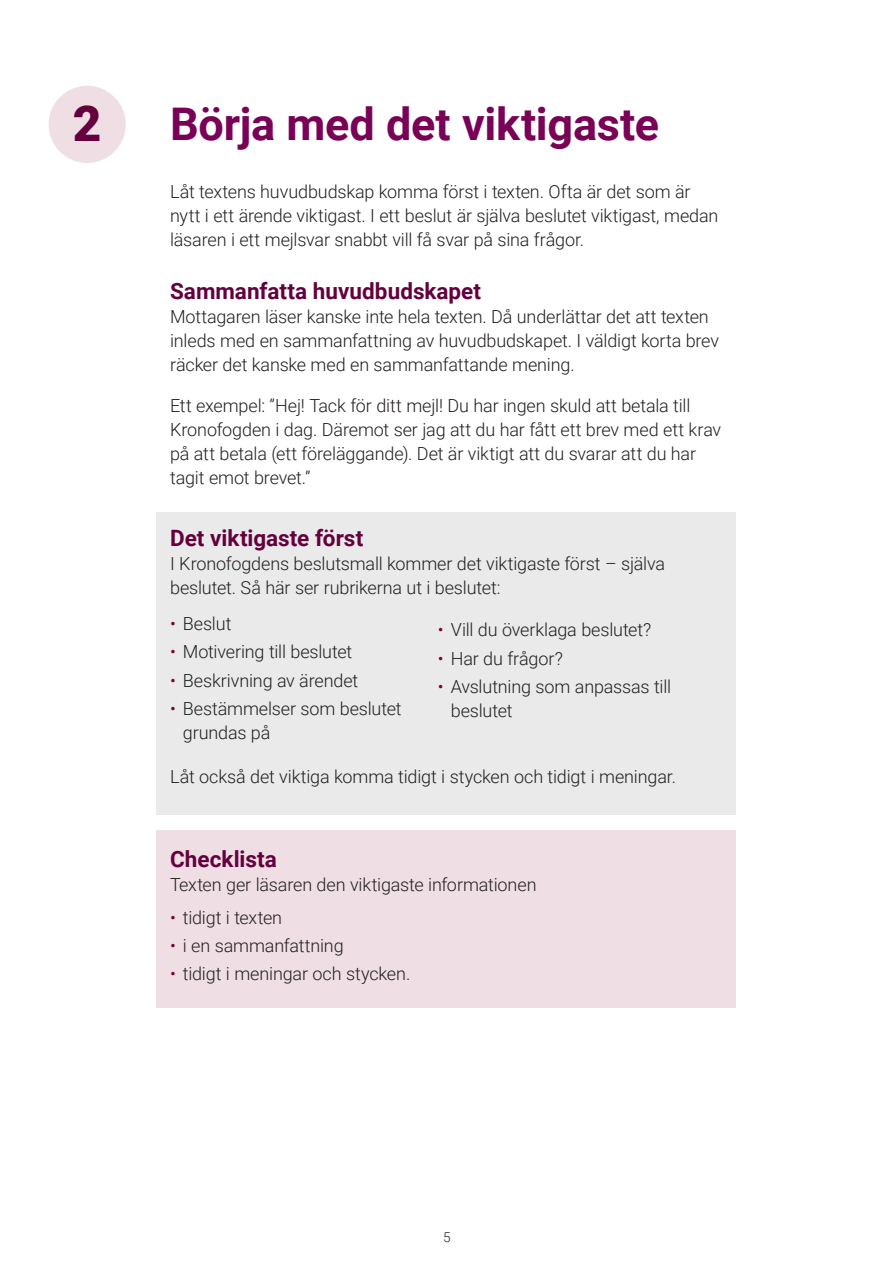
<style>
.page{position:relative;width:893px;height:1263px;background:#fff}
.page>*{position:absolute;margin:0;border:0;box-sizing:border-box;transform-origin:0 0}
.Siffra{font:900 49.5px "Roboto";color:#64003d}
.t1{font:700 45px "Roboto";letter-spacing:-.005em;color:#790257}
.t2{font:700 22.5px "Roboto";color:#64003d}
.Brödtext{font:300 18px/24px "Roboto";letter-spacing:-.01em;color:#231f20}
.Brödtext_-_nytt_styc{font:300 18px/24px "Roboto";letter-spacing:-.01em;color:#231f20}
.Brödtext_-_punktlist{font:300 18px/24px "Roboto";letter-spacing:-.01em;color:#231f20}
.Brödtext_innan_punkt{font:300 18px/24px "Roboto";letter-spacing:-.01em;color:#231f20}
.t3{font:300 13.5px "Roboto";color:#231f20}
.s1{color:#7a003b}
</style>
<div class="page">
<div style="left:156px;top:831px;width:580px;height:177px;background:#efdfe4"></div>
<div style="left:156px;top:512px;width:580px;height:303px;background:#e9eae9"></div>
<div style="left:49px;top:86px;width:77px;height:77px;background:#efdfe4;border-radius:50%"></div>
<p class="Siffra" style="left:73px;top:89px;width:30px">2</p>
<h1 class="t1" style="left:170px;top:93px;width:490px">Börja med det viktigaste</h1>
<p class="Brödtext" style="left:170px;top:179px;width:550px">Låt textens huvudbudskap komma först i texten. Ofta är det som är nytt i ett ärende viktigast. I ett beslut är själva beslutet viktigast, medan läsaren i ett mejlsvar snabbt vill få svar på sina frågor.</p>
<h2 class="t2" style="left:170px;top:275px;width:312px">Sammanfatta huvudbudskapet</h2>
<p class="Brödtext" style="left:170px;top:304px;width:550px">Mottagaren läser kanske inte hela texten. Då underlättar det att texten inleds med en sammanfattning av huvudbudskapet. I väldigt korta brev räcker det kanske med en sammanfattande mening.</p>
<p class="Brödtext_-_nytt_styc" style="left:170px;top:393px;width:553px">Ett exempel: ”Hej! Tack för ditt mejl! Du har ingen skuld att betala till Kronofogden i dag. Däremot ser jag att du har fått ett brev med ett krav på att betala (ett föreläggande). Det är viktigt att du svarar att du har tagit emot brevet.”</p>
<h2 class="t2" style="left:170px;top:522px;width:195px">Det viktigaste först</h2>
<p class="Brödtext_innan_punkt" style="left:170px;top:551px;width:497px">I Kronofogdens beslutsmall kommer det viktigaste först – själva beslutet. Så här ser rubrikerna ut i beslutet:</p>
<p class="Brödtext_-_punktlist" style="left:170px;top:611px;width:63px"><span class="s1">•</span> Beslut</p>
<p class="Brödtext_-_punktlist" style="left:170px;top:639px;width:184px"><span class="s1">•</span> Motivering till beslutet</p>
<p class="Brödtext_-_punktlist" style="left:170px;top:667px;width:190px"><span class="s1">•</span> Beskrivning av ärendet</p>
<p class="Brödtext_-_punktlist" style="left:183px;top:696px;width:220px;text-indent:-13px"><span class="s1">•</span> Bestämmelser som beslutet grundas på</p>
<p class="Brödtext_-_punktlist" style="left:438px;top:617px;width:215px"><span class="s1">•</span> Vill du överklaga beslutet?</p>
<p class="Brödtext_-_punktlist" style="left:438px;top:646px;width:127px"><span class="s1">•</span> Har du frågor?</p>
<p class="Brödtext_-_punktlist" style="left:451px;top:674px;width:222px;text-indent:-13px"><span class="s1">•</span> Avslutning som anpassas till beslutet</p>
<p class="Brödtext_-_nytt_styc" style="left:170px;top:764px;width:507px">Låt också det viktiga komma tidigt i stycken och tidigt i meningar.</p>
<h2 class="t2" style="left:170px;top:844px;width:108px">Checklista</h2>
<p class="Brödtext_innan_punkt" style="left:170px;top:872px;width:368px">Texten ger läsaren den viktigaste informationen</p>
<p class="Brödtext_-_punktlist" style="left:170px;top:905px;width:114px"><span class="s1">•</span> tidigt i texten</p>
<p class="Brödtext_-_punktlist" style="left:170px;top:933px;width:175px"><span class="s1">•</span> i en sammanfattning</p>
<p class="Brödtext_-_punktlist" style="left:170px;top:961px;width:242px"><span class="s1">•</span> tidigt i meningar och stycken.</p>
<p class="t3" style="left:443px;top:1228px;width:9px">5</p>
</div>
